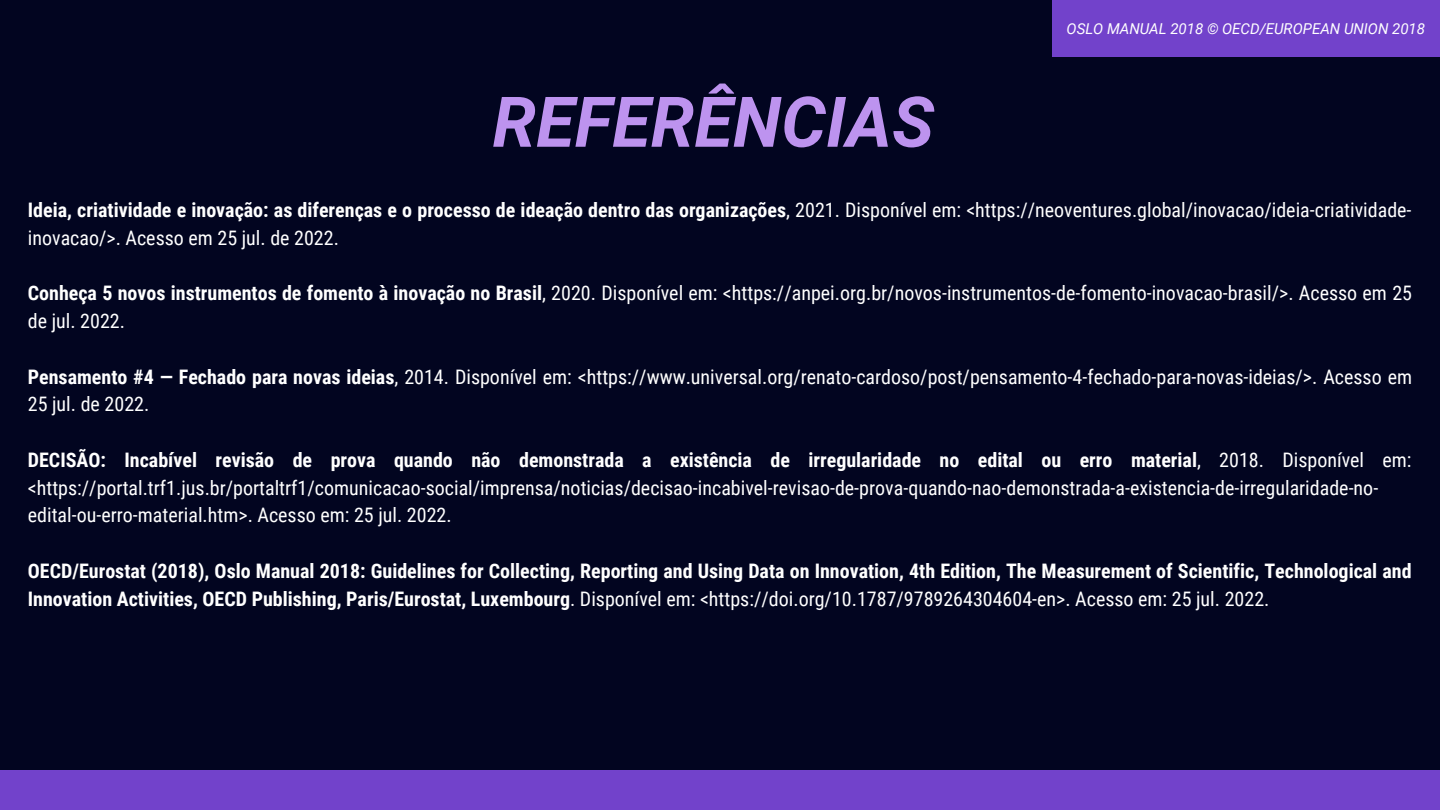
<style>
.page{position:relative;width:1440px;height:810px;background:#020520}
.page>*{position:absolute;margin:0;border:0;box-sizing:border-box;transform-origin:0 0}
.t1{font:italic 700 70px "Roboto";color:#bd93ef}
.t2{font:20px/27.8px "Roboto Condensed";color:#fff}
.t3{font:700 20px/27.8px "Roboto Condensed";color:#fff}
.t4{font:italic 15px "Roboto";color:#fff}
.s1{font-weight:700}
.s2{font-weight:400}
</style>
<div class="page">
<div style="left:0;top:770px;width:1440px;height:40px;background:#7242cb"></div>
<div style="left:1052px;top:0;width:388px;height:57px;background:#7242cb"></div>
<h1 class="t1" style="left:493px;top:82px;width:443px">REFERÊNCIAS</h1>
<p class="t4" style="left:1067px;top:20px;width:360px">OSLO MANUAL 2018 © OECD/EUROPEAN UNION 2018</p>
<p class="t2" style="left:28px;top:196px;width:1385px"><span class="s1">Ideia, criatividade e inovação: as diferenças e o processo de ideação dentro das organizações</span>, 2021. Disponível em: &lt;https://neoventures.global/inovacao/ideia-criatividade&shy;inovacao/&gt;. Acesso em 25 jul. de 2022.</p>
<p class="t2" style="left:28px;top:280px;width:1386px"><span class="s1">Conheça 5 novos instrumentos de fomento à inovação no Brasil</span>, 2020. Disponível em: &lt;https://anpei.org.br/novos-instrumentos-de-fomento-inovacao-brasil/&gt;. Acesso em 25 de jul. 2022.</p>
<p class="t2" style="left:28px;top:363px;width:1386px"><span class="s1">Pensamento #4 — Fechado para novas ideias</span>, 2014. Disponível em: &lt;https://www.universal.org/renato-cardoso/post/pensamento-4-fechado-para-novas-ideias/&gt;. Acesso em<br>25 jul. de 2022.</p>
<p class="t2" style="left:28px;top:446px;width:1385px"><span class="s1">DECISÃO: Incabível revisão de prova quando não demonstrada a existência de irregularidade no edital ou erro material</span>, 2018. Disponível em: &lt;https://portal.trf1.jus.br/portaltrf1/comunicacao-social/imprensa/noticias/decisao-incabivel-revisao-de-prova-quando-nao-demonstrada-a-existencia-de-irregularidade-no&shy;edital-ou-erro-material.htm&gt;. Acesso em: 25 jul. 2022.</p>
<p class="t3" style="left:28px;top:557px;width:1385px">OECD/Eurostat (2018), Oslo Manual 2018: Guidelines for Collecting, Reporting and Using Data on Innovation, 4th Edition, The Measurement of Scientific, Technological and<br>Innovation Activities, OECD Publishing, Paris/Eurostat, Luxembourg<span class="s2">. Disponível em: &lt;https://doi.org/10.1787/9789264304604-en&gt;. Acesso em: 25 jul. 2022.</span></p>
</div>
